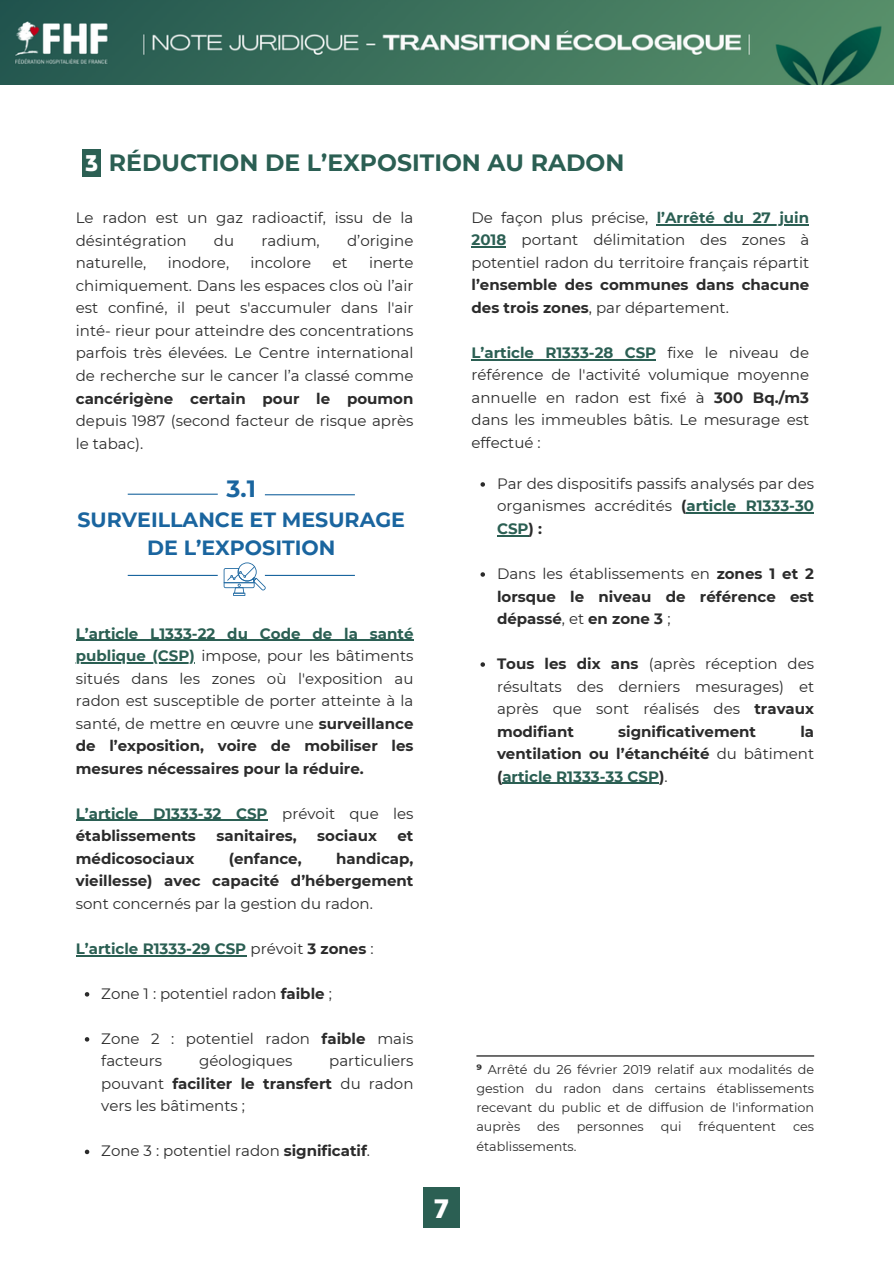
<style>
.page{position:relative;width:894px;height:1264px;background:#fff}
.page>*{position:absolute;margin:0;border:0;box-sizing:border-box;transform-origin:0 0}
.t1{font:700 27.6px "Thicker";color:#fff}
.t2{font:700 23.55px "Montserrat";color:#2b5f53}
.t3{font:700 23.55px "Montserrat";color:#1a659f}
.t4{font:700 23.55px "Thicker";color:#fff}
.t5{font:700 20.55px/28.2px "Montserrat";color:#1a659f;text-align:center}
.t6{font:15px/22.5px "Montserrat";color:#2b2b2b;text-align:justify}
.t7{font:700 15px/22.5px "Montserrat";color:#2b2b2b;text-align:justify}
.t8{font:700 15px "Montserrat";color:#2b5f53}
.t9{font:12.75px/19.2px "Montserrat";color:#2b2b2b;text-align:justify}
.s1{font-weight:700;color:#2b5f53}
.s2{font-weight:700}
.s3{font-weight:400}
.s4{font-weight:400;color:#2b2b2b}
.s5{color:#2b2b2b}
.s6{color:#2b5f53}
</style>
<div class="page">
<hr style="left:476px;top:1055px;width:337px;height:1px;background:#000">
<hr style="left:128px;top:493px;width:90px;height:2px;background:#1a659f">
<hr style="left:265px;top:494px;width:90px;height:1px;background:#1a659f">
<hr style="left:128px;top:575px;width:90px;height:1px;background:#1a659f">
<hr style="left:265px;top:575px;width:90px;height:1px;background:#1a659f">
<svg style="left:233px;top:592px;width:12px;height:4px"></svg>
<svg style="left:223px;top:562px;width:42px;height:33px"></svg>
<hr style="left:76px;top:639px;width:337px;height:2px;background:#2b5f53">
<hr style="left:76px;top:662px;width:119px;height:1px;background:#2b5f53">
<hr style="left:76px;top:819px;width:191px;height:2px;background:#2b5f53">
<hr style="left:76px;top:954px;width:170px;height:2px;background:#2b5f53">
<svg style="left:85px;top:992px;width:4px;height:4px"></svg>
<svg style="left:85px;top:1037px;width:4px;height:4px"></svg>
<svg style="left:85px;top:1149px;width:4px;height:5px"></svg>
<div style="left:423px;top:1187px;width:36px;height:40px;background:#2b5f53"></div>
<svg style="left:480px;top:482px;width:5px;height:4px"></svg>
<hr style="left:686px;top:512px;width:127px;height:1px;background:#2b5f53">
<hr style="left:497px;top:535px;width:31px;height:1px;background:#2b5f53">
<svg style="left:480px;top:572px;width:5px;height:4px"></svg>
<svg style="left:480px;top:662px;width:5px;height:4px"></svg>
<hr style="left:502px;top:782px;width:157px;height:1px;background:#2b5f53">
<div style="left:83px;top:149px;width:18px;height:28px;background:#2b5f53"></div>
<img style="left:0;top:1px;width:893px;height:84px">
<hr style="left:656px;top:224px;width:153px;height:1px;background:#2b5f53">
<hr style="left:471px;top:246px;width:35px;height:1px;background:#2b5f53">
<hr style="left:471px;top:359px;width:185px;height:1px;background:#2b5f53">
<h3 class="t4" style="left:86px;top:150px;width:14px">3</h3>
<p class="t2" style="left:109px;top:148px;width:517px">RÉDUCTION DE L’EXPOSITION AU RADON</p>
<p class="t6" style="left:471px;top:206px;width:178px">De façon plus précise,</p>
<p class="t6" style="left:471px;top:206px;width:339px;text-align:left;text-indent:185px"><span class="s1">l’Arrêté du 27 juin 2018</span> portant délimitation des zones à potentiel radon du territoire français répartit <span class="s2">l’ensemble des communes dans chacune des trois zones</span>, par dé partement.</p>
<p class="t6" style="left:471px;top:341px;width:339px"><span class="s1">L’article R1333-28 CSP</span> fixe le niveau de référence de l'activité volumique moyenne annuelle en radon est fixé à <span class="s2">300 Bq./m3 </span>dans les immeubles bâtis. Le mesurage est effectué :</p>
<p class="t6" style="left:76px;top:207px;width:339px">Le radon est un gaz radioactif, issu de la désintégration</p>
<p class="t6" style="left:214px;top:229px;width:22px">du</p>
<p class="t6" style="left:261px;top:229px;width:60px">radium,</p>
<p class="t6" style="left:347px;top:229px;width:68px">d’origine</p>
<p class="t6" style="left:76px;top:252px;width:339px;text-indent:293px">inerte chimiquement. Dans les espaces clos où l’air est confiné, il peut s'accumuler dans l'air inté- rieur pour atteindre des concentrations parfois très élevées. Le Centre international de recherche sur le cancer l’a classé comme <span class="s2">cancérigène certain pour le poumon </span>depuis 1987 (second facteur de risque après le tabac).</p>
<p class="t6" style="left:76px;top:252px;width:72px">naturelle,</p>
<p class="t6" style="left:168px;top:252px;width:63px">inodore,</p>
<p class="t6" style="left:250px;top:252px;width:62px">incolore</p>
<p class="t6" style="left:332px;top:252px;width:17px">et</p>
<p class="t3" style="left:226px;top:474px;width:31px">3.1</p>
<p class="t5" style="left:77px;top:505px;width:329px">SURVEILLANCE ET MESURAGE<br>DE L’EXPOSITION</p>
<h1 class="t8" style="left:76px;top:624px;width:334px">L’article L1333-22 du Code de la santé</h1>
<h3 class="t6" style="left:76px;top:644px;width:339px"><span class="s1">publique (CSP)</span> impose, pour les bâtiments situés dans les zones où l'exposition au radon est susceptible de porter atteinte à la santé, de mettre en œuvre une <span class="s2">surveillance de l’exposition, voire de mobiliser les mesures nécessaires pour la réduire.</span></h3>
<h3 class="t8" style="left:76px;top:804px;width:193px">L’article D1333-32 CSP</h3>
<h2 class="t6" style="left:282px;top:802px;width:133px">prévoit que les</h2>
<h2 class="t7" style="left:76px;top:824px;width:122px">établissements</h2>
<h2 class="t7" style="left:216px;top:824px;width:82px">sanitaires,</h2>
<h2 class="t7" style="left:317px;top:824px;width:61px">sociaux</h2>
<h2 class="t7" style="left:397px;top:824px;width:17px">et</h2>
<h2 class="t7" style="left:76px;top:847px;width:120px">médicosociaux</h2>
<h2 class="t7" style="left:229px;top:847px;width:74px">(enfance,</h2>
<h2 class="t7" style="left:76px;top:847px;width:339px;text-indent:260px">handicap, vieillesse) avec capacité d’hébergement <span class="s3">sont concernés par la gestion du radon.</span></h2>
<h2 class="t8" style="left:76px;top:939px;width:299px">L’article R1333-29 CSP <span class="s4">prévoit</span> <span class="s5">3 zones</span> <span class="s4">:</span></h2>
<p class="t6" style="left:101px;top:982px;width:232px">Zone 1 : potentiel radon <span class="s2">faible</span> ;</p>
<h3 class="t6" style="left:101px;top:1027px;width:210px">Zone 2 : potentiel radon</h3>
<h3 class="t7" style="left:321px;top:1027px;width:93px">faible <span class="s3">mais</span></h3>
<h3 class="t6" style="left:101px;top:1049px;width:62px">facteurs</h3>
<h3 class="t6" style="left:199px;top:1049px;width:95px">géologiques</h3>
<h3 class="t6" style="left:101px;top:1049px;width:313px;text-indent:228px">particuliers pouvant <span class="s2">faciliter le transfert</span> du radon vers les bâtiments ;</h3>
<h3 class="t6" style="left:101px;top:1139px;width:270px">Zone 3 : potentiel radon <span class="s2">significatif</span>.</h3>
<p class="t1" style="left:434px;top:1193px;width:16px">7</p>
<p class="t6" style="left:497px;top:472px;width:318px">Par des dispositifs passifs analysés par des organismes accrédités <span class="s2">(</span><span class="s1">article R1333-30<br>CSP</span><span class="s2">) :</span></p>
<p class="t7" style="left:497px;top:562px;width:318px"><span class="s3">Dans les établissements en</span> zones 1 et 2 lorsque le niveau de référence est dépassé<span class="s3">, et</span> en zone 3 <span class="s3">;</span></p>
<h3 class="t6" style="left:497px;top:652px;width:318px"><span class="s2">Tous les dix ans</span> (après réception des résultats des derniers mesurages) et après que sont réalisés des <span class="s2">travaux modifiant</span></h3>
<h3 class="t7" style="left:618px;top:720px;width:139px">significativement</h3>
<h3 class="t7" style="left:497px;top:720px;width:318px;text-indent:303px">la ventilation ou l’étanchéité <span class="s3">du bâtiment </span>(<span class="s6">article R1333-33 CSP</span>)<span class="s3">.</span></h3>
<h3 class="t9" style="left:476px;top:1059px;width:339px"><span class="s2">⁹</span> Arrêté du 26 février 2019 relatif aux modalités de gestion du radon dans certains établissements recevant du public et de diffusion de l'information auprès</h3>
<h3 class="t9" style="left:537px;top:1117px;width:24px">des</h3>
<h3 class="t9" style="left:576px;top:1117px;width:68px">personnes</h3>
<h3 class="t9" style="left:660px;top:1117px;width:22px">qui</h3>
<h3 class="t9" style="left:698px;top:1117px;width:79px">fréquentent</h3>
<h3 class="t9" style="left:792px;top:1117px;width:23px">ces</h3>
<h3 class="t9" style="left:476px;top:1136px;width:102px">établissements.</h3>
</div>
